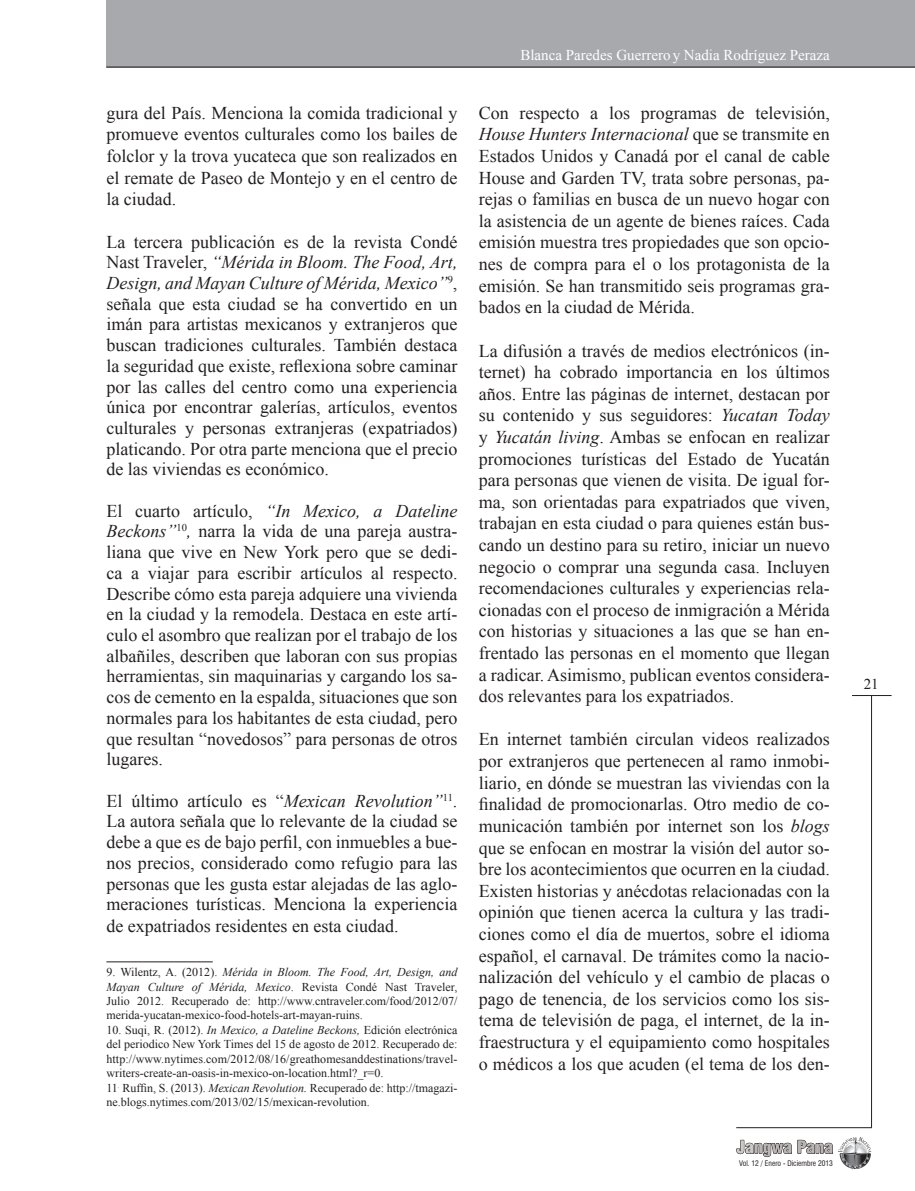
<style>
.page{position:relative;width:915px;height:1191px;background:#fff}
.page>*{position:absolute;margin:0;border:0;box-sizing:border-box;transform-origin:0 0}
.t1{font:18px/21.6px "Times New Roman";color:#231f20;text-align:justify}
.t2{font:15px "Times New Roman";color:#fff}
.t3{font:15px "Times New Roman";color:#231f20}
.t4{font:12px/14.4px "Times New Roman";color:#231f20;text-align:justify}
.t5{font:condensed 7.5px "Swiss 721 BT";color:#231f20}
.s1{font-style:italic}
</style>
<div class="page">
<div style="left:106px;top:0;width:808px;height:67px;background:#a8a9ad"></div>
<hr style="left:106px;top:67px;width:808px;height:1px;background:#231f20">
<svg style="left:736px;top:1137px;width:134px;height:32px"></svg>
<hr style="left:736px;top:1127px;width:135px;height:1px;background:#231f20">
<hr style="left:870px;top:695px;width:1px;height:432px;background:#231f20">
<hr style="left:851px;top:695px;width:40px;height:1px;background:#231f20">
<hr style="left:106px;top:961px;width:107px;height:1px;background:#231f20">
<p class="t1" style="left:106px;top:102px;width:352px">gura del País. Menciona la comida tradicional y promueve eventos culturales como los bailes de folclor y la trova yucateca que son realizados en el remate de Paseo de Montejo y en el centro de la ciudad.</p>
<p class="t1" style="left:106px;top:231px;width:352px;line-height:20.7px">La tercera publicación es de la revista Condé Nast Traveler, <span class="s1">“Mérida in Bloom. The Food, Art, Design, and Mayan Culture of Mérida, Mexico”</span><sup>9</sup>, señala que esta ciudad se ha convertido en un imán para artistas mexicanos y extranjeros que buscan tradiciones culturales. También destaca la seguridad que existe, reflexiona sobre caminar por las calles del centro como una experiencia única por encontrar galerías, artículos, eventos culturales y personas extranjeras (expatriados) platicando. Por otra parte menciona que el precio de las viviendas es económico.</p>
<p class="t1" style="left:106px;top:500px;width:352px;line-height:20.7px">El cuarto artículo, <span class="s1">“In Mexico, a Dateline Beckons”</span><sup>10</sup><span class="s1">,</span> narra la vida de una pareja austra&shy;liana que vive en New York pero que se dedi&shy;ca a viajar para escribir artículos al respecto.<br>Describe cómo esta pareja adquiere una vivienda en la ciudad y la remodela. Destaca en este artí&shy;culo el asombro que realizan por el trabajo de los albañiles, describen que laboran con sus propias herramientas, sin maquinarias y cargando los sa&shy;cos de cemento en la espalda, situaciones que son normales para los habitantes de esta ciudad, pero que resultan “novedosos” para personas de otros lugares.</p>
<p class="t1" style="left:106px;top:790px;width:352px;line-height:20.9px">El último artículo es “<span class="s1">Mexican Revolution”</span><sup>11</sup>.<br>La autora señala que lo relevante de la ciudad se debe a que es de bajo perfil, con inmuebles a bue&shy;nos precios, considerado como refugio para las personas que les gusta estar alejadas de las aglo&shy;meraciones turísticas. Menciona la experiencia de expatriados residentes en esta ciudad.</p>
<p class="t4" style="left:106px;top:965px;width:352px">9. Wilentz, A. (2012). <span class="s1">Mérida in Bloom. The Food, Art, Design, and Mayan Culture of Mérida, Mexico</span>. Revista Condé Nast Traveler, Julio 2012. Recuperado de: http://www.cntraveler.com/food/2012/07/ merida-yucatan-mexico-food-hotels-art-mayan-ruins.</p>
<p class="t4" style="left:106px;top:1022px;width:352px">10. Suqi, R. (2012). <span class="s1">In Mexico, a Dateline Beckons,</span> Edición electrónica del periodico New York Times del 15 de agosto de 2012. Recuperado de: http://www.nytimes.com/2012/08/16/greathomesanddestinations/travel&shy;writers-create-an-oasis-in-mexico-on-location.html?_r=0.</p>
<p class="t4" style="left:106px;top:1080px;width:352px">11<sup>.</sup> Ruffin, S. (2013). <span class="s1">Mexican Revolution.</span> Recuperado de: http://tmagazi&shy;ne.blogs.nytimes.com/2013/02/15/mexican-revolution.</p>
<p class="t2" style="left:520px;top:45px;width:311px">Blanca Paredes Guerrero y Nadia Rodríguez Peraza</p>
<p class="t1" style="left:478px;top:102px;width:352px">Con respecto a los programas de televisión, <span class="s1">House Hunters Internacional</span> que se transmite en Estados Unidos y Canadá por el canal de cable House and Garden TV, trata sobre personas, pa&shy;rejas o familias en busca de un nuevo hogar con la asistencia de un agente de bienes raíces. Cada emisión muestra tres propiedades que son opcio&shy;nes de compra para el o los protagonista de la emisión. Se han transmitido seis programas gra&shy;bados en la ciudad de Mérida.</p>
<p class="t1" style="left:478px;top:339px;width:352px">La difusión a través de medios electrónicos (in&shy;ternet) ha cobrado importancia en los últimos años. Entre las páginas de internet, destacan por su contenido y sus seguidores: <span class="s1">Yucatan Today </span>y <span class="s1">Yucatán living</span>. Ambas se enfocan en realizar promociones turísticas del Estado de Yucatán para personas que vienen de visita. De igual for&shy;ma, son orientadas para expatriados que viven, trabajan en esta ciudad o para quienes están bus&shy;cando un destino para su retiro, iniciar un nuevo negocio o comprar una segunda casa. Incluyen recomendaciones culturales y experiencias rela&shy;cionadas con el proceso de inmigración a Mérida con historias y situaciones a las que se han en&shy;frentado las personas en el momento que llegan a radicar. Asimismo, publican eventos considera&shy;dos relevantes para los expatriados.</p>
<p class="t1" style="left:478px;top:728px;width:352px">En internet también circulan videos realizados por extranjeros que pertenecen al ramo inmobi&shy;liario, en dónde se muestran las viviendas con la finalidad de promocionarlas. Otro medio de co&shy;municación también por internet son los <span class="s1">blogs </span>que se enfocan en mostrar la visión del autor so&shy;bre los acontecimientos que ocurren en la ciudad.<br>Existen historias y anécdotas relacionadas con la opinión que tienen acerca la cultura y las tradi&shy;ciones como el día de muertos, sobre el idioma español, el carnaval. De trámites como la nacio&shy;nalización del vehículo y el cambio de placas o pago de tenencia, de los servicios como los sis&shy;tema de televisión de paga, el internet, de la in&shy;fraestructura y el equipamiento como hospitales o médicos a los que acuden (el tema de los den-</p>
<p class="t5" style="left:738px;top:1158px;width:95px">Vol. 12 / Enero - Diciembre 2013</p>
<p class="t3" style="left:863px;top:673px;width:16px">21</p>
</div>
